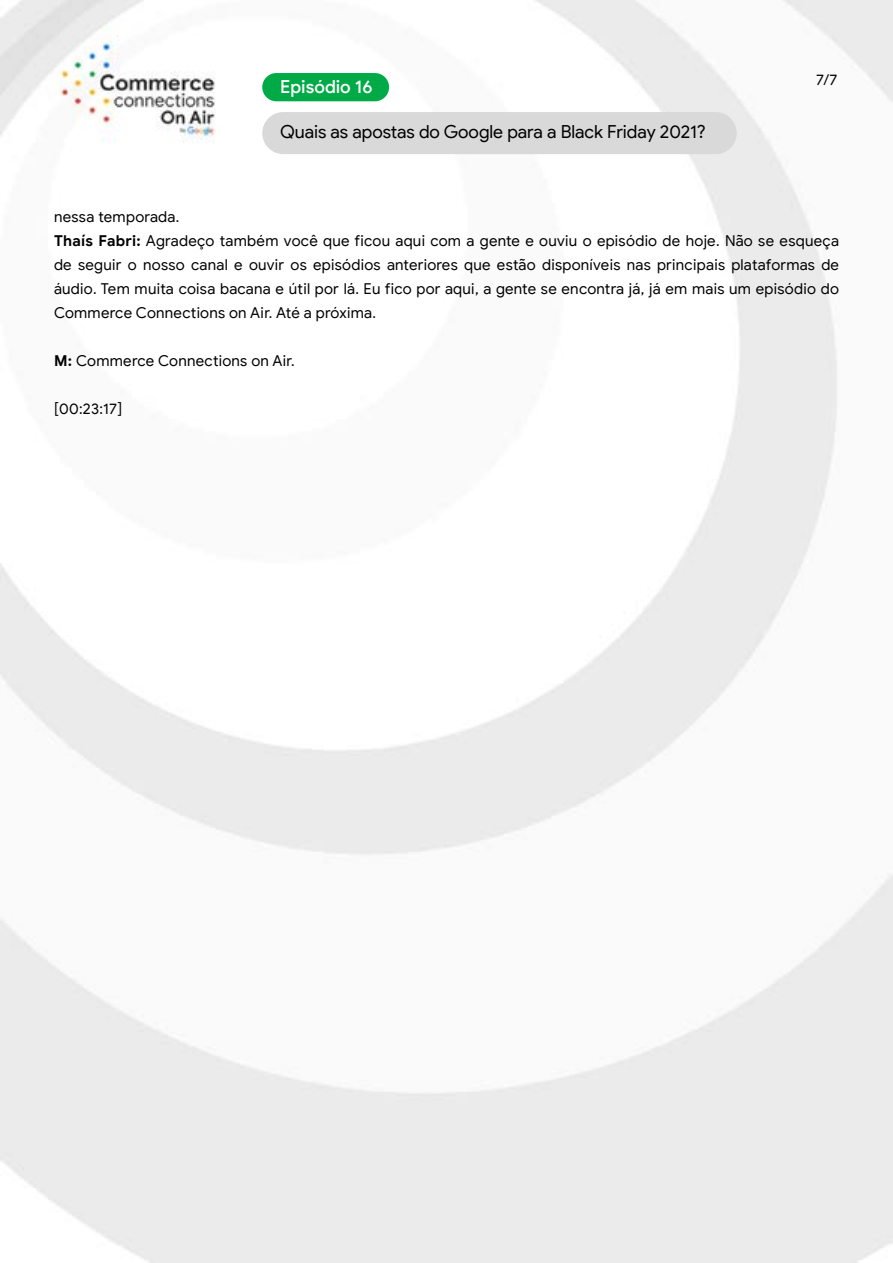
<style>
.page{position:relative;width:893px;height:1263px;background:#fff}
.page>*{position:absolute;margin:0;border:0;box-sizing:border-box;transform-origin:0 0}
.t1{font:18px "Google Sans Display";letter-spacing:-.005em;color:#000}
.t2{font:500 18px "Google Sans Display";color:#fff}
.t3{font:15px/24px "Google Sans";letter-spacing:.015em;color:#000}
.t4{font:15px "Google Sans Display";color:#000}
.s1{font-weight:700}
</style>
<div class="page">
<img style="left:0;top:0;width:893px;height:1263px">
<div style="left:262px;top:73px;width:127px;height:28px;background:#00aa46;border-radius:14px"></div>
<div style="left:262px;top:112px;width:475px;height:42px;background:#d9d9d9;border-radius:21px"></div>
<p class="t2" style="left:280px;top:76px;width:94px">Episódio 16</p>
<p class="t1" style="left:280px;top:121px;width:427px">Quais as apostas do Google para a Black Friday 2021?</p>
<p class="t4" style="left:816px;top:70px;width:23px">7/7</p>
<p class="t3" style="left:54px;top:204px;width:786px">nessa temporada.<br><span class="s1">Thaís Fabri:</span> Agradeço também você que ficou aqui com a gente e ouviu o episódio de hoje. Não se esqueça de seguir o nosso canal e ouvir os episódios anteriores que estão disponíveis nas principais plataformas de áudio. Tem muita coisa bacana e útil por lá. Eu fico por aqui, a gente se encontra já, já em mais um episódio do Commerce Connections on Air. Até a próxima.</p>
<p class="t3" style="left:54px;top:348px;width:242px"><span class="s1">M:</span> Commerce Connections on Air.</p>
<p class="t3" style="left:54px;top:396px;width:70px">[00:23:17]</p>
</div>
